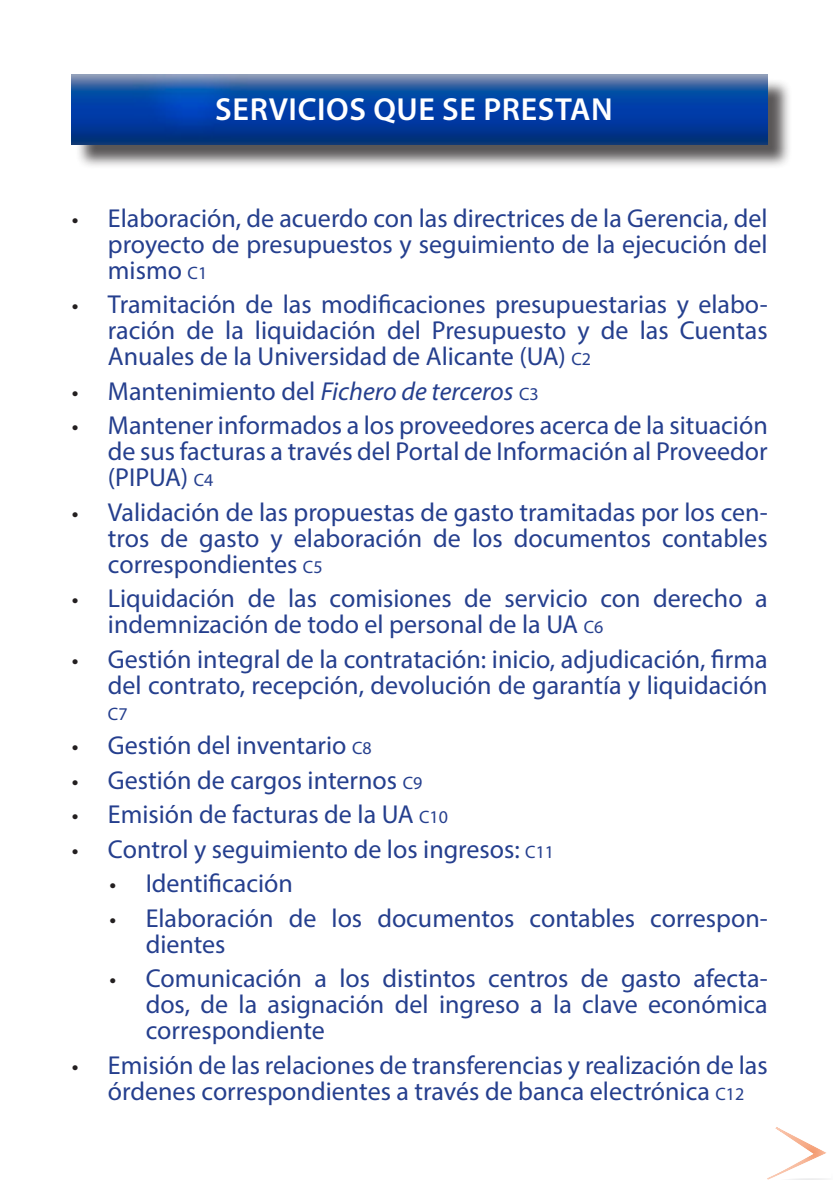
<style>
.page{position:relative;width:840px;height:1191px;background:#fff}
.page>*{position:absolute;margin:0;border:0;box-sizing:border-box;transform-origin:0 0}
.Viñeta{font:600 32px "Myriad Pro";letter-spacing:.02em;color:#fff}
.t1{font:26px/26px "Myriad Pro";color:#253f8e;text-align:justify}
.t2{font:italic 26px "Myriad Pro";color:#253f8e}
.t3{font:18px "Myriad Pro";color:#253f8e}
.s1{font-size:24px;color:#231f20}
.s2{font-size:18px}
.s3{font-style:normal;font-size:24px;color:#231f20}
.s4{font-style:normal}
.s5{font-style:normal;font-size:18px}
</style>
<div class="page">
<div style="left:75px;top:78px;width:717px;height:92px;background:#231f20;opacity:.75"></div>
<img style="left:72px;top:75px;width:695px;height:70px">
<p class="Viñeta" style="left:215px;top:89px;width:399px">SERVICIOS QUE SE PRESTAN</p>
<p class="t1" style="left:108px;top:204px;width:661px;text-indent:-36px"><span class="s1">•</span> Elaboración, de acuerdo con las directrices de la Gerencia, del proyecto de presupuestos y seguimiento de la ejecución del mismo <span class="s2">C1</span></p>
<p class="t1" style="left:108px;top:291px;width:661px;text-indent:-36px"><span class="s1">•</span> Tramitación de las modificaciones presupuestarias y elabo&shy;ración de la liquidación del Presupuesto y de las Cuentas Anuales de la Universidad de Alicante (UA) <span class="s2">C2</span></p>
<p class="t2" style="left:72px;top:375px;width:468px"><span class="s3">•</span> <span class="s4">Mantenimiento del</span> Fichero de terceros <span class="s5">C3</span></p>
<p class="t1" style="left:108px;top:412px;width:661px;text-indent:-36px"><span class="s1">•</span> Mantener informados a los proveedores acerca de la situación de sus facturas a través del Portal de Información al Proveedor (PIPUA) <span class="s2">C4</span></p>
<p class="t1" style="left:108px;top:498px;width:661px;text-indent:-36px"><span class="s1">•</span> Validación de las propuestas de gasto tramitadas por los cen&shy;tros de gasto y elaboración de los documentos contables correspondientes <span class="s2">C5</span></p>
<p class="t1" style="left:108px;top:585px;width:661px;text-indent:-36px"><span class="s1">•</span> Liquidación de las comisiones de servicio con derecho a indemnización de todo el personal de la UA <span class="s2">C6</span></p>
<p class="t1" style="left:72px;top:645px;width:697px;text-align:right"><span class="s1">•</span> Gestión integral de la contratación: inicio, adjudicación, firma del contrato, recepción, devolución de garantía y liquidación</p>
<p class="t3" style="left:108px;top:702px;width:21px">C7</p>
<p class="t1" style="left:72px;top:732px;width:301px"><span class="s1">•</span> Gestión del inventario <span class="s2">C8</span></p>
<p class="t1" style="left:72px;top:766px;width:352px"><span class="s1">•</span> Gestión de cargos internos <span class="s2">C9</span></p>
<p class="t1" style="left:72px;top:801px;width:377px"><span class="s1">•</span> Emisión de facturas de la UA <span class="s2">C10</span></p>
<p class="t1" style="left:72px;top:835px;width:483px"><span class="s1">•</span> Control y seguimiento de los ingresos: <span class="s2">C11</span></p>
<p class="t1" style="left:110px;top:870px;width:185px"><span class="s1">•</span> Identificación</p>
<p class="t1" style="left:146px;top:904px;width:623px;text-indent:-36px"><span class="s1">•</span> Elaboración de los documentos contables correspon&shy;dientes</p>
<p class="t1" style="left:146px;top:965px;width:623px;text-indent:-36px"><span class="s1">•</span> Comunicación a los distintos centros de gasto afecta&shy;dos, de la asignación del ingreso a la clave económica correspondiente</p>
<p class="t1" style="left:72px;top:1051px;width:696px;text-align:center"><span class="s1">•</span> Emisión de las relaciones de transferencias y realización de las órdenes correspondientes a través de banca electrónica <span class="s2">C12</span></p>
</div>
